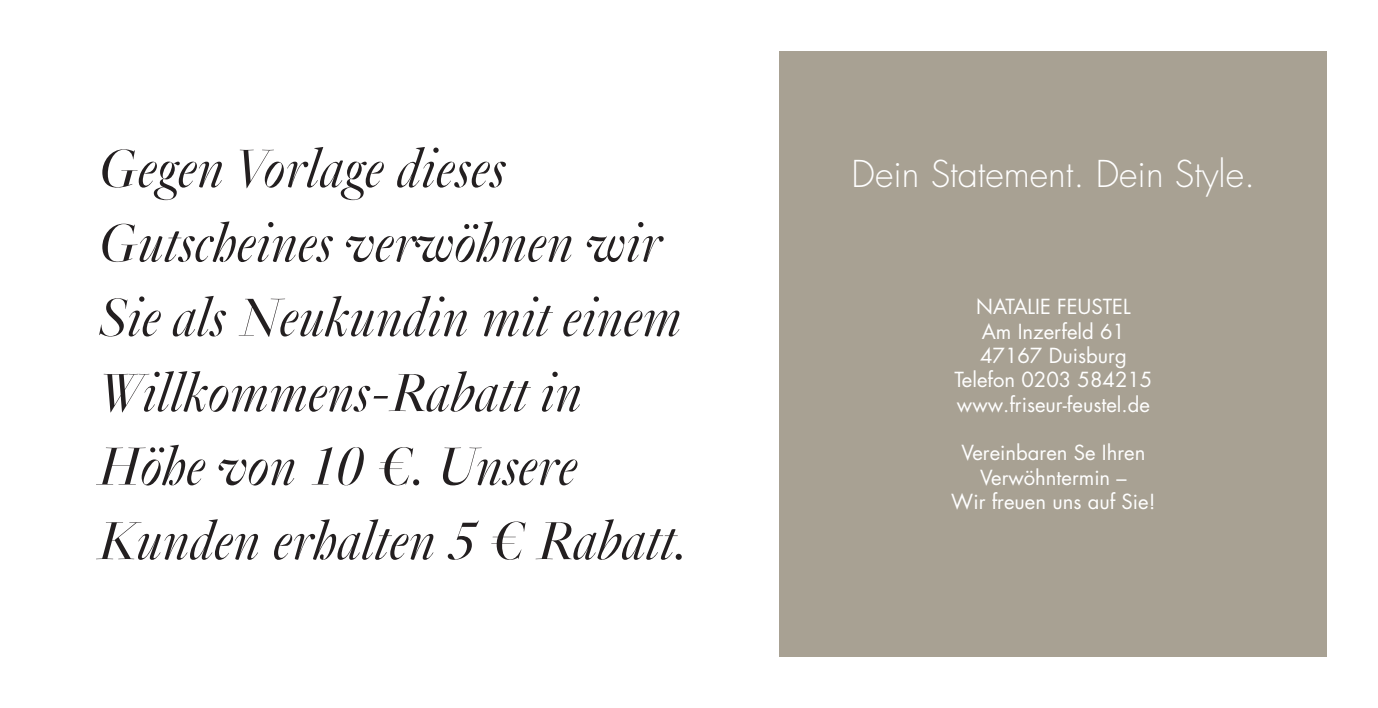
<style>
.page{position:relative;width:1378px;height:708px;background:#fff}
.page>*{position:absolute;margin:0;border:0;box-sizing:border-box;transform-origin:0 0}
.t1{font:58.5px/74.5px "Genath Display Ita";color:#231f20}
.t2{font:300 36px "Futura CE";color:#fff}
.t3{font:20.25px/24.3px "Futura CE";color:#fff;text-align:center}
</style>
<div class="page">
<div style="left:780px;top:51px;width:547px;height:606px;background:#a8a193"></div>
<p class="t1" style="left:99px;top:128px;width:590px">Gegen Vorlage dieses<br>Gutscheines verwöhnen wir<br>Sie als Neukundin mit einem<br>Willkommens-Rabatt in<br>Höhe von 10 €. Unsere<br>Kunden erhalten 5 € Rabatt.</p>
<p class="t2" style="left:851px;top:150px;width:405px">Dein Statement. Dein Style.</p>
<p class="t3" style="left:954px;top:295px;width:199px">NATALIE FEUSTEL<br>Am Inzerfeld 61<br>47167 Duisburg<br>Telefon 0203 584215 www.friseur-feustel.de</p>
<p class="t3" style="left:951px;top:441px;width:206px">Vereinbaren Se Ihren<br>Verwöhntermin –<br>Wir freuen uns auf Sie!</p>
</div>
